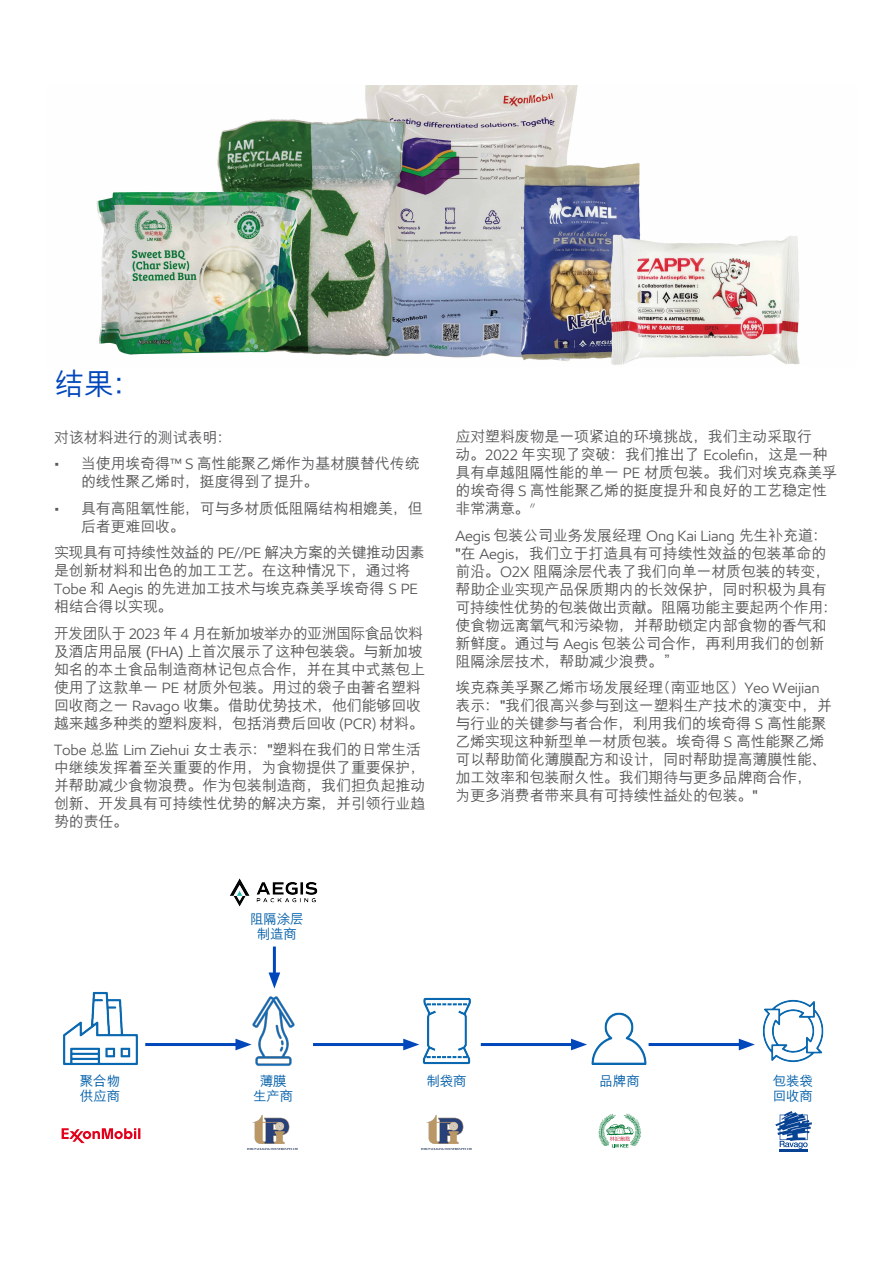
<style>
.page{position:relative;width:893px;height:1263px;background:#fff}
.page>*{position:absolute;margin:0;border:0;box-sizing:border-box;transform-origin:0 0}
.t1{font:500 30px "M Hei PRC";color:#0047bb}
.t2{font:500 15px/18px "M Hei PRC";letter-spacing:-.01em;color:#58585a}
.t3{font:15px "E Mprint";letter-spacing:-.01em;color:#58585a}
.t4{font:500 13.5px/15px "M Hei PRC";letter-spacing:-.01em;color:#005ea8}
.s1{font-family:"E Mprint";font-weight:400}
.s2{font-family:"E Mprint";font-weight:300}
.s3{font-family:"M Hei PRC";font-weight:500}
</style>
<div class="page">
<img style="left:96px;top:85px;width:704px;height:280px">
<img style="left:230px;top:878px;width:88px;height:29px">
<hr style="left:779px;top:1149px;width:29px;height:3px;background:#084393">
<svg style="left:775px;top:1111px;width:37px;height:38px"></svg>
<img style="left:246px;top:1115px;width:52px;height:35px">
<svg style="left:62px;top:1128px;width:78px;height:15px"></svg>
<img style="left:63px;top:991px;width:75px;height:75px">
<img style="left:235px;top:988px;width:60px;height:78px">
<img style="left:422px;top:997px;width:59px;height:68px">
<img style="left:762px;top:999px;width:62px;height:64px">
<hr style="left:145px;top:1043px;width:96px;height:3px;background:#0047bb">
<svg style="left:235px;top:1039px;width:17px;height:11px"></svg>
<hr style="left:313px;top:1043px;width:96px;height:3px;background:#0047bb">
<svg style="left:403px;top:1039px;width:16px;height:11px"></svg>
<hr style="left:649px;top:1043px;width:95px;height:3px;background:#0047bb">
<svg style="left:739px;top:1039px;width:16px;height:11px"></svg>
<hr style="left:273px;top:946px;width:3px;height:32px;background:#0047bb">
<svg style="left:269px;top:972px;width:11px;height:16px"></svg>
<svg style="left:598px;top:1113px;width:43px;height:34px"></svg>
<img style="left:591px;top:1012px;width:58px;height:53px">
<hr style="left:481px;top:1043px;width:96px;height:3px;background:#0047bb">
<svg style="left:571px;top:1039px;width:16px;height:11px"></svg>
<img style="left:420px;top:1115px;width:52px;height:35px">
<h1 class="t1" style="left:54px;top:367px;width:91px">结果：</h1>
<p class="t2" style="left:54px;top:428px;width:180px">对该材料进行的测试表明：</p>
<p class="t2" style="left:81px;top:455px;width:340px;text-indent:-27px"><span class="s1">•</span> 当使用埃奇得<span class="s1">™ S</span> 高性能聚乙烯作为基材膜替代传统的线性聚乙烯时，挺度得到了提升。</p>
<p class="t2" style="left:81px;top:499px;width:343px;text-indent:-27px"><span class="s1">•</span> 具有高阻氧性能，可与多材质低阻隔结构相媲美，但后者更难回收。</p>
<p class="t2" style="left:54px;top:544px;width:372px">实现具有可持续性效益的 <span class="s1">PE//PE</span> 解决方案的关键推动因素是创新材料和出色的加工工艺。在这种情况下，通过将<br><span class="s1">Tobe</span> 和 <span class="s1">Aegis</span> 的先进加工技术与埃克森美孚埃奇得 <span class="s1">S PE</span>相结合得以实现。</p>
<p class="t2" style="left:54px;top:624px;width:373px">开发团队于 <span class="s1">2023</span> 年 <span class="s1">4</span> 月在新加坡举办的亚洲国际食品饮料及酒店用品展 (<span class="s1">FHA</span>) 上首次展示了这种包装袋。与新加坡知名的本土食品制造商林记包点合作，并在其中式蒸包上使用了这款单一 <span class="s1">PE</span> 材质外包装。用过的袋子由著名塑料回收商之一 <span class="s1">Ravago</span> 收集。借助优势技术，他们能够回收越来越多种类的塑料废料，包括消费后回收 <span class="s1">(PCR)</span> 材料。</p>
<p class="t2" style="left:54px;top:741px;width:373px"><span class="s1">Tobe</span> 总监 <span class="s1">Lim Ziehui</span> 女士表示："塑料在我们的日常生活中继续发挥着至关重要的作用，为食物提供了重要保护，并帮助减少食物浪费。作为包装制造商，我们担负起推动创新、开发具有可持续性优势的解决方案，并引领行业趋势的责任。</p>
<p class="t2" style="left:455px;top:428px;width:383px">应对塑料废物是一项紧迫的环境挑战，我们主动采取行<br>动。<span class="s1">2022</span> 年实现了突破：我们推出了 <span class="s1">Ecolefin</span>，这是一种具有卓越阻隔性能的单一 <span class="s1">PE</span> 材质包装。我们对埃克森美孚的埃奇得 <span class="s1">S</span> 高性能聚乙烯的挺度提升和良好的工艺稳定性非常满意。<span class="s2">”</span></p>
<p class="t3" style="left:455px;top:526px;width:374px">Aegis <span class="s3">包装公司业务发展经理</span> Ong Kai Liang <span class="s3">先生补充道：</span></p>
<p class="t2" style="left:455px;top:544px;width:384px">"在 <span class="s1">Aegis</span>，我们立于打造具有可持续性效益的包装革命的前沿。<span class="s1">O2X</span> 阻隔涂层代表了我们向单一材质包装的转变，帮助企业实现产品保质期内的长效保护，同时积极为具有可持续性优势的包装做出贡献。阻隔功能主要起两个作用：使食物远离氧气和污染物，并帮助锁定内部食物的香气和新鲜度。通过与 <span class="s1">Aegis</span> 包装公司合作，再利用我们的创新阻隔涂层技术，帮助减少浪费。”</p>
<p class="t2" style="left:455px;top:679px;width:378px">埃克森美孚聚乙烯市场发展经理(南亚地区) <span class="s1">Yeo Weijian</span>表示："我们很高兴参与到这一塑料生产技术的演变中，并与行业的关键参与者合作，利用我们的埃奇得 <span class="s1">S</span> 高性能聚乙烯实现这种新型单一材质包装。埃奇得 <span class="s1">S</span> 高性能聚乙烯可以帮助简化薄膜配方和设计，同时帮助提高薄膜性能、加工效率和包装耐久性。我们期待与更多品牌商合作，<br>为更多消费者带来具有可持续性益处的包装。"</p>
<p class="t4" style="left:250px;top:912px;width:55px;text-align:center">阻隔涂层制造商</p>
<p class="t4" style="left:80px;top:1074px;width:42px">聚合物供应商</p>
<p class="t4" style="left:253px;top:1074px;width:42px;text-align:center">薄膜生产商</p>
<p class="t4" style="left:426px;top:1074px;width:42px">制袋商</p>
<p class="t4" style="left:773px;top:1074px;width:42px">包装袋回收商</p>
<p class="t4" style="left:600px;top:1074px;width:42px">品牌商</p>
</div>
